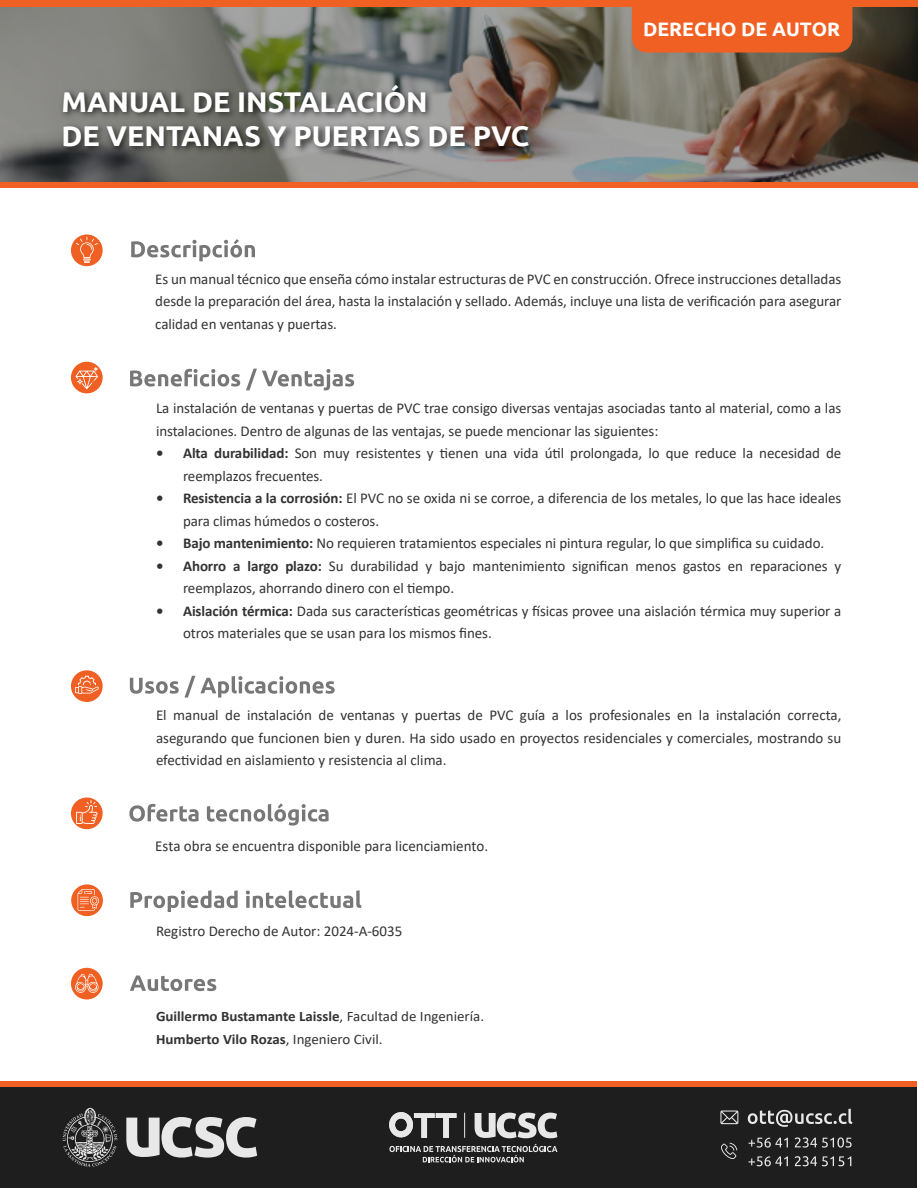
<style>
.page{position:relative;width:918px;height:1188px;background:#fff}
.page>*{position:absolute;margin:0;border:0;box-sizing:border-box;transform-origin:0 0}
.t1{font:700 28.5px/34.2px "Ubuntu";color:#fff}
.t2{font:700 19.5px "Ubuntu";color:#fff}
.t3{font:15.15px "Calibri";color:#333}
.t4{font:15px/22.5px "Calibri";letter-spacing:-.005em;color:#333}
.t5{font:700 14.4px/22.5px "Calibri";color:#333;scale:1.04 1}
.s1{font-weight:700}
.s2{font-weight:400}
</style>
<div class="page">
<svg style="left:0;top:7px;width:918px;height:181px"></svg>
<div style="left:0;top:182px;width:918px;height:5px;background:#f06022"></div>
<div style="left:0;top:0;width:918px;height:7px;background:#f06022"></div>
<img style="left:56px;top:76px;width:601px;height:112px">
<div style="left:0;top:1086px;width:916px;height:102px;background:#1e1e1e"></div>
<div style="left:0;top:1081px;width:916px;height:5px;background:#f06022"></div>
<svg style="left:130px;top:369px;width:110px;height:18px"></svg>
<svg style="left:246px;top:369px;width:108px;height:21px"></svg>
<div style="left:71px;top:362px;width:32px;height:31px;background:#f06022;border-radius:50%"></div>
<svg style="left:76px;top:367px;width:22px;height:22px"></svg>
<div style="left:71px;top:235px;width:32px;height:31px;background:#f06022;border-radius:50%"></div>
<svg style="left:76px;top:237px;width:22px;height:26px"></svg>
<svg style="left:130px;top:676px;width:205px;height:22px"></svg>
<div style="left:71px;top:670px;width:32px;height:32px;background:#f06022;border-radius:50%"></div>
<svg style="left:75px;top:676px;width:24px;height:18px"></svg>
<svg style="left:129px;top:804px;width:70px;height:18px"></svg>
<svg style="left:207px;top:803px;width:122px;height:23px"></svg>
<div style="left:71px;top:798px;width:32px;height:31px;background:#f06022;border-radius:50%"></div>
<svg style="left:76px;top:800px;width:22px;height:24px"></svg>
<svg style="left:63px;top:1108px;width:54px;height:59px"></svg>
<svg style="left:126px;top:1117px;width:131px;height:41px"></svg>
<svg style="left:389px;top:1144px;width:168px;height:19px"></svg>
<svg style="left:475px;top:1113px;width:82px;height:25px"></svg>
<svg style="left:389px;top:1112px;width:67px;height:26px"></svg>
<svg style="left:749px;top:1138px;width:39px;height:10px"></svg>
<svg style="left:795px;top:1137px;width:57px;height:11px"></svg>
<svg style="left:749px;top:1156px;width:39px;height:10px"></svg>
<svg style="left:795px;top:1156px;width:56px;height:10px"></svg>
<svg style="left:748px;top:1109px;width:104px;height:18px"></svg>
<svg style="left:720px;top:1111px;width:18px;height:13px"></svg>
<svg style="left:721px;top:1143px;width:16px;height:16px"></svg>
<div style="left:632px;top:7px;width:220px;height:46px;background:#f06022"></div>
<svg style="left:71px;top:884px;width:32px;height:32px"></svg>
<svg style="left:78px;top:889px;width:21px;height:22px"></svg>
<svg style="left:130px;top:890px;width:108px;height:22px"></svg>
<svg style="left:246px;top:890px;width:115px;height:18px"></svg>
<div style="left:71px;top:968px;width:32px;height:32px;background:#f06022;border-radius:50%"></div>
<svg style="left:75px;top:974px;width:24px;height:19px"></svg>
<svg style="left:130px;top:975px;width:86px;height:16px"></svg>
<svg style="left:131px;top:239px;width:124px;height:22px"></svg>
<h1 class="t1" style="left:62px;top:84px;width:469px">MANUAL DE INSTALACIÓN<br>DE VENTANAS Y PUERTAS DE PVC</h1>
<h2 class="t2" style="left:643px;top:17px;width:199px">DERECHO DE AUTOR</h2>
<p class="t4" style="left:155px;top:267px;width:688px;text-align:justify">Es un manual técnico que enseña cómo instalar estructuras de PVC en construcción. Ofrece instrucciones detalladas desde la preparación del área, hasta la instalación y sellado. Además, incluye una lista de verificación para asegurar calidad en ventanas y puertas.</p>
<p class="t4" style="left:156px;top:397px;width:687px">La instalación de ventanas y puertas de PVC trae consigo diversas ventajas asociadas tanto al material, como a las instalaciones. Dentro de algunas de las ventajas, se puede mencionar las siguientes:</p>
<p class="t4" style="left:183px;top:442px;width:660px;text-indent:-27px"><span class="s1">• Alta durabilidad:</span> Son muy resistentes y tienen una vida útil prolongada, lo que reduce la necesidad de reemplazos frecuentes.</p>
<p class="t4" style="left:183px;top:487px;width:660px;text-indent:-27px"><span class="s1">• Resistencia a la corrosión:</span> El PVC no se oxida ni se corroe, a diferencia de los metales, lo que las hace ideales para climas húmedos o costeros.</p>
<p class="t4" style="left:156px;top:532px;width:670px"><span class="s1">• Bajo mantenimiento:</span> No requieren tratamientos especiales ni pintura regular, lo que simplifica su cuidado.</p>
<p class="t4" style="left:183px;top:554px;width:660px;text-indent:-27px"><span class="s1">• Ahorro a largo plazo:</span> Su durabilidad y bajo mantenimiento significan menos gastos en reparaciones y reemplazos, ahorrando dinero con el tiempo.</p>
<p class="t4" style="left:183px;top:599px;width:660px;text-indent:-27px"><span class="s1">• Aislación térmica:</span> Dada sus características geométricas y físicas provee una aislación térmica muy superior a otros materiales que se usan para los mismos fines.</p>
<p class="t4" style="left:156px;top:704px;width:687px;text-align:justify">El manual de instalación de ventanas y puertas de PVC guía a los profesionales en la instalación correcta, asegurando que funcionen bien y duren. Ha sido usado en proyectos residenciales y comerciales, mostrando su efectividad en aislamiento y resistencia al clima.</p>
<p class="t3" style="left:155px;top:836px;width:335px">Esta obra se encuentra disponible para licenciamiento.</p>
<p class="t4" style="left:156px;top:919px;width:248px">Registro Derecho de Autor: 2024-A-6035</p>
<p class="t5" style="left:156px;top:1005px;width:317px">Guillermo Bustamante Laissle<span class="s2">, Facultad de Ingeniería.<br></span>Humberto Vilo Rozas<span class="s2">, Ingeniero Civil.</span></p>
</div>
